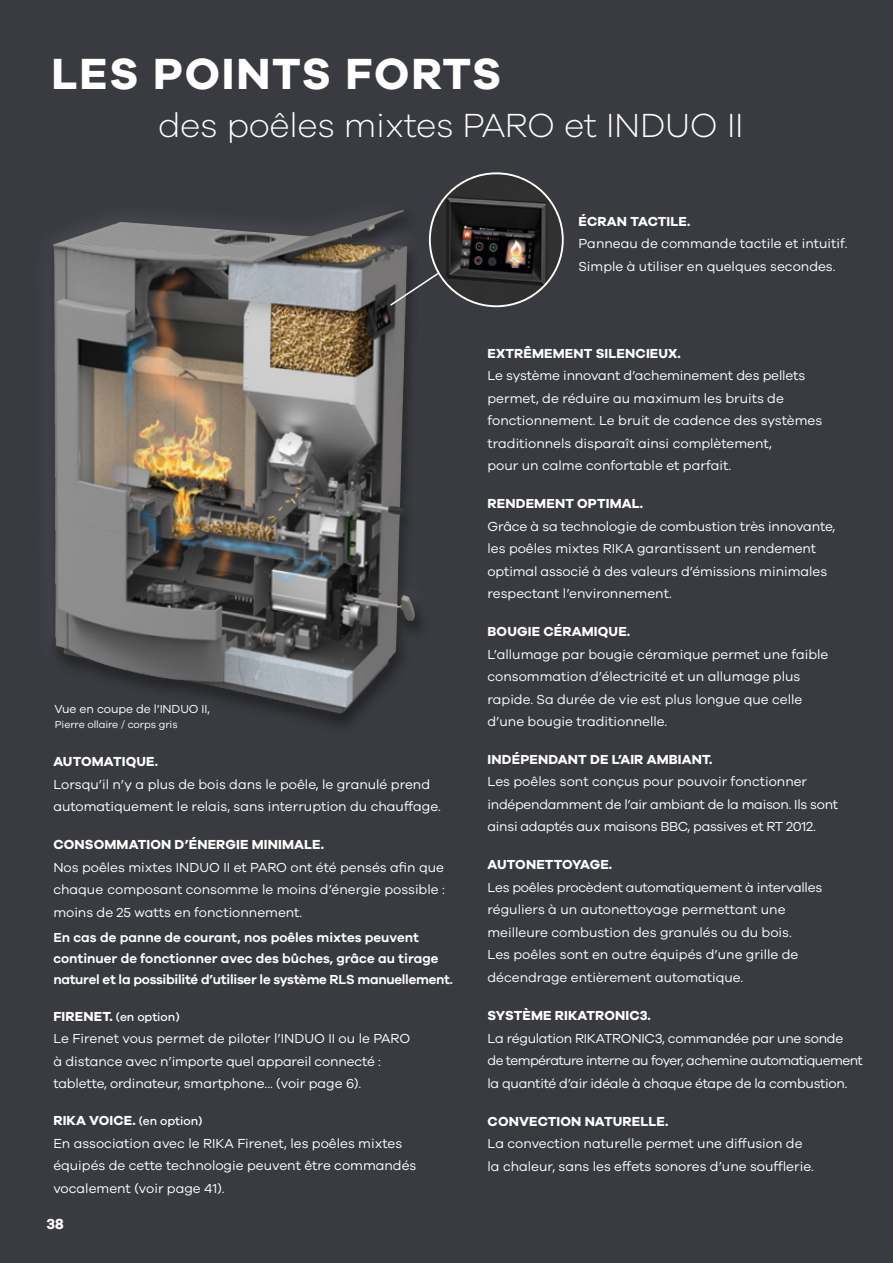
<style>
.page{position:relative;width:893px;height:1263px;background:#393b41}
.page>*{position:absolute;margin:0;border:0;box-sizing:border-box;transform-origin:0 0}
.t1{font:700 45px "Galano Grotesque";letter-spacing:.04em;color:#fff}
.t2{font:300 34.5px "Galano Grotesque";letter-spacing:-.01em;color:#fff}
.t3{font:700 15px "Galano Grotesque";color:#fff}
.t4{font:13.5px/22.5px "Galano Grotesque";color:#fff}
.t5{font:13.5px/22.5px "Galano Grotesque";letter-spacing:-.02em;color:#fff}
.t6{font:700 13.5px "Galano Grotesque";letter-spacing:.01em;color:#fff}
.t7{font:600 13.5px/21px "Galano Grotesque";color:#fff}
.t8{font:12px "Galano Grotesque";letter-spacing:-.01em;color:#fff}
.t9{font:500 12px "Galano Grotesque";color:#fff}
.t10{font:10.5px "Galano Grotesque";letter-spacing:-.01em;color:#fff}
.s1{font-weight:700;font-size:13.5px}
.s2{font-weight:700}
.s3{font-weight:500;font-size:12px}
</style>
<div class="page">
<img style="left:53px;top:210px;width:362px;height:504px">
<svg style="left:389px;top:225px;width:120px;height:82px"></svg>
<img style="left:430px;top:175px;width:133px;height:131px">
<h1 class="t1" style="left:51px;top:46px;width:451px">LES POINTS FORTS</h1>
<h2 class="t2" style="left:158px;top:104px;width:587px">des poêles mixtes PARO et INDUO II</h2>
<p class="t6" style="left:579px;top:213px;width:113px">ÉCRAN TACTILE.</p>
<p class="t4" style="left:578px;top:232px;width:271px">Panneau de commande tactile et intuitif.<br>Simple à utiliser en quelques secondes.</p>
<p class="t8" style="left:54px;top:702px;width:157px">Vue en coupe de l’INDUO II,</p>
<p class="t10" style="left:55px;top:718px;width:124px">Pierre ollaire / corps gris</p>
<p class="t6" style="left:53px;top:753px;width:106px">AUTOMATIQUE.</p>
<p class="t4" style="left:53px;top:773px;width:389px">Lorsqu’il n’y a plus de bois dans le poêle, le granulé prend automatiquement le relais, sans interruption du chauffage.</p>
<p class="t6" style="left:53px;top:836px;width:272px">CONSOMMATION D’ÉNERGIE MINIMALE.</p>
<p class="t4" style="left:53px;top:855px;width:393px;text-align:justify">Nos poêles mixtes INDUO II et PARO ont été pensés afin que chaque composant consomme le moins d’énergie possible : moins de 25 watts en fonctionnement.</p>
<p class="t7" style="left:53px;top:927px;width:401px">En cas de panne de courant, nos poêles mixtes peuvent continuer de fonctionner avec des bûches, grâce au tirage naturel et la possibilité d’utiliser le système RLS manuellement.</p>
<p class="t9" style="left:53px;top:1009px;width:128px"><span class="s1">FIRENET.</span> (en option)</p>
<p class="t4" style="left:53px;top:1027px;width:358px">Le Firenet vous permet de piloter l’INDUO II ou le PARO à distance avec n’importe quel appareil connecté : tablette, ordinateur, smartphone... (voir page 6).</p>
<p class="t4" style="left:53px;top:1109px;width:365px"><span class="s2">RIKA VOICE.</span> <span class="s3">(en option)<br></span>En association avec le RIKA Firenet, les poêles mixtes équipés de cette technologie peuvent être commandés vocalement (voir page 41).</p>
<p class="t3" style="left:47px;top:1214px;width:19px">38</p>
<p class="t6" style="left:488px;top:345px;width:195px">EXTRÊMEMENT SILENCIEUX.</p>
<p class="t4" style="left:487px;top:364px;width:336px">Le système innovant d’acheminement des pellets permet, de réduire au maximum les bruits de fonctionnement. Le bruit de cadence des systèmes traditionnels disparaît ainsi complètement,<br>pour un calme confortable et parfait.</p>
<p class="t6" style="left:488px;top:495px;width:157px">RENDEMENT OPTIMAL.</p>
<p class="t4" style="left:487px;top:514px;width:349px">Grâce à sa technologie de combustion très innovante, les poêles mixtes RIKA garantissent un rendement optimal associé à des valeurs d’émissions minimales respectant l’environnement.</p>
<p class="t6" style="left:488px;top:623px;width:144px">BOUGIE CÉRAMIQUE.</p>
<p class="t4" style="left:487px;top:642px;width:342px">L’allumage par bougie céramique permet une faible consommation d’électricité et un allumage plus rapide. Sa durée de vie est plus longue que celle d’une bougie traditionnelle.</p>
<p class="t6" style="left:488px;top:751px;width:227px">INDÉPENDANT DE L’AIR AMBIANT.</p>
<p class="t5" style="left:487px;top:770px;width:352px">Les poêles sont conçus pour pouvoir fonctionner indépendamment de l’air ambiant de la maison. Ils sont ainsi adaptés aux maisons BBC, passives et RT 2012.</p>
<p class="t6" style="left:488px;top:856px;width:126px">AUTONETTOYAGE.</p>
<p class="t4" style="left:487px;top:876px;width:336px">Les poêles procèdent automatiquement à intervalles réguliers à un autonettoyage permettant une meilleure combustion des granulés ou du bois.<br>Les poêles sont en outre équipés d’une grille de décendrage entièrement automatique.</p>
<p class="t6" style="left:488px;top:1007px;width:165px">SYSTÈME RIKATRONIC3.</p>
<p class="t5" style="left:487px;top:1026px;width:377px">La régulation RIKATRONIC3, commandée par une sonde<br>de température interne au foyer, achemine automatiquement la quantité d’air idéale à chaque étape de la combustion.</p>
<p class="t6" style="left:488px;top:1113px;width:182px">CONVECTION NATURELLE.</p>
<p class="t4" style="left:487px;top:1132px;width:328px">La convection naturelle permet une diffusion de la chaleur, sans les effets sonores d’une soufflerie.</p>
</div>
